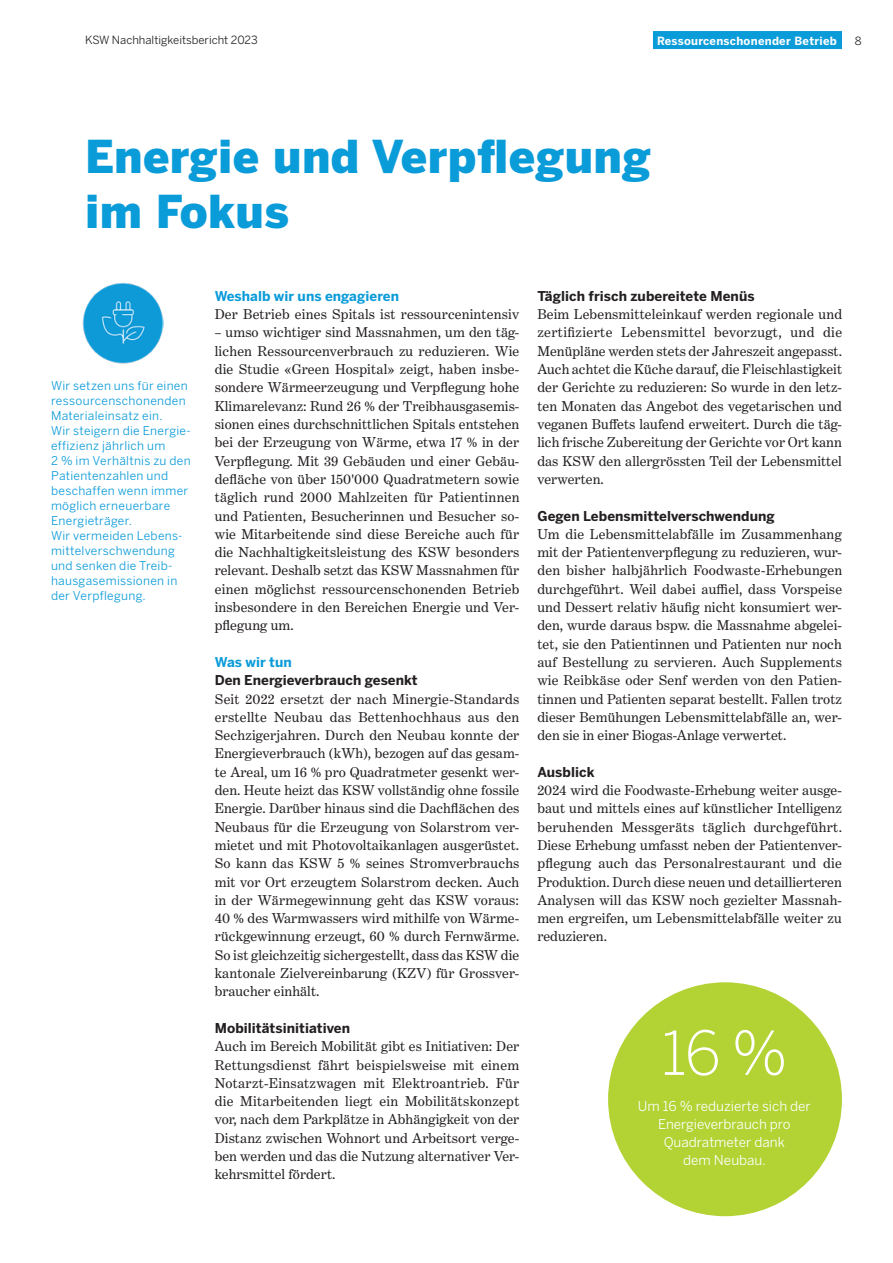
<style>
.page{position:relative;width:893px;height:1263px;background:#fff}
.page>*{position:absolute;margin:0;border:0;box-sizing:border-box;transform-origin:0 0}
.Headline{font:300 60px "Benton Sans";color:#fff}
.Headline-30{font:900 45px "Benton Sans";letter-spacing:.01em;color:#0a9bd9}
.Lauftext-9_6-Einzug{font:14.4px/18.3px "Benton Modern";letter-spacing:.005em;color:#231f20;text-align:justify}
.Lauftext-9_6-Einzug-2{font:700 13.5px "Benton Sans";letter-spacing:.005em;color:#231f20}
.t1{font:13.5px "Benton Sans";color:#fff}
.Lauftext-9_6-Einzug-3{font:700 13.5px "Benton Sans";letter-spacing:.005em;color:#0a9bd9}
.t2{font:12px/15px "Benton Sans";letter-spacing:.025em;color:#0a9bd9}
.t3{font:11.25px "Benton Sans";color:#231f20}
.t4{font:700 11.25px "Benton Sans";letter-spacing:.025em;color:#fff}
</style>
<div class="page">
<div style="left:653px;top:31px;width:189px;height:18px;background:#0a9bd9"></div>
<img style="left:83px;top:283px;width:81px;height:81px">
<div style="left:608px;top:982px;width:234px;height:234px;background:#b3d234;border-radius:50%"></div>
<p class="t3" style="left:85px;top:33px;width:174px">KSW Nachhaltigkeitsbericht 2023</p>
<p class="t4" style="left:657px;top:33px;width:181px">Ressourcenschonender Betrieb</p>
<p class="t3" style="left:855px;top:34px;width:8px">8</p>
<p class="Headline-30" style="left:85px;top:127px;width:568px">Energie und Verpflegung</p>
<p class="Headline-30" style="left:85px;top:182px;width:206px">im Fokus</p>
<p class="t2" style="left:51px;top:378px;width:138px">Wir setzen uns für einen ressourcenschonenden<br>Materialeinsatz ein.</p>
<p class="t2" style="left:51px;top:423px;width:141px">Wir steigern die Energie&shy;effizienz jährlich um</p>
<p class="t2" style="left:51px;top:453px;width:141px">2 % im Verhältnis zu den<br>Patientenzahlen und beschaffen wenn immer möglich erneuerbare<br>Energieträger.</p>
<p class="t2" style="left:51px;top:528px;width:133px">Wir vermeiden Lebens&shy;mittelverschwendung und senken die Treib&shy;hausgasemissionen in der Verpflegung.</p>
<p class="Lauftext-9_6-Einzug-3" style="left:215px;top:287px;width:186px">Weshalb wir uns engagieren</p>
<p class="Lauftext-9_6-Einzug" style="left:215px;top:305px;width:306px">Der Betrieb eines Spitals ist ressourcenintensiv</p>
<p class="Lauftext-9_6-Einzug" style="left:215px;top:323px;width:306px">– umso wichtiger sind Massnahmen, um den täg&shy;lichen Ressourcenverbrauch zu reduzieren. Wie die Studie «Green Hospital» zeigt, haben insbe&shy;sondere Wärmeerzeugung und Verpflegung hohe Klimarelevanz: Rund 26 % der Treibhausgasemis&shy;sionen eines durchschnittlichen Spitals entstehen bei der Erzeugung von Wärme, etwa 17 % in der Verpflegung. Mit 39 Gebäuden und einer Gebäu&shy;defläche von über 150'000 Quadratmetern sowie täglich rund 2000 Mahlzeiten für Patientinnen und Patienten, Besucherinnen und Besucher so&shy;wie Mitarbeitende sind diese Bereiche auch für die Nachhaltigkeitsleistung des KSW besonders relevant. Deshalb setzt das KSW Massnahmen für einen möglichst ressourcenschonenden Betrieb insbesondere in den Bereichen Energie und Ver&shy;pflegung um.</p>
<p class="Lauftext-9_6-Einzug-3" style="left:215px;top:653px;width:79px">Was wir tun</p>
<p class="Lauftext-9_6-Einzug-2" style="left:215px;top:672px;width:204px">Den Energieverbrauch gesenkt</p>
<p class="Lauftext-9_6-Einzug" style="left:215px;top:689px;width:306px">Seit 2022 ersetzt der nach Minergie-Standards erstellte Neubau das Bettenhochhaus aus den Sechzigerjahren. Durch den Neubau konnte der Energieverbrauch (kWh), bezogen auf das gesam&shy;te Areal, um 16 % pro Quadratmeter gesenkt wer&shy;den. Heute heizt das KSW vollständig ohne fossile Energie. Darüber hinaus sind die Dachflächen des Neubaus für die Erzeugung von Solarstrom ver&shy;mietet und mit Photovoltaikanlagen ausgerüstet.<br>So kann das KSW 5 % seines Stromverbrauchs mit vor Ort erzeugtem Solarstrom decken. Auch in der Wärmegewinnung geht das KSW voraus:<br>40 % des Warmwassers wird mithilfe von Wärme&shy;rückgewinnung erzeugt, 60 % durch Fernwärme.<br>So ist gleichzeitig sichergestellt, dass das KSW die kantonale Zielvereinbarung (KZV) für Grossver&shy;braucher einhält.</p>
<p class="Lauftext-9_6-Einzug-2" style="left:215px;top:1019px;width:137px">Mobilitätsinitiativen</p>
<p class="Lauftext-9_6-Einzug" style="left:215px;top:1037px;width:306px">Auch im Bereich Mobilität gibt es Initiativen: Der Rettungsdienst fährt beispielsweise mit einem Notarzt-Einsatzwagen mit Elektroantrieb. Für die Mitarbeitenden liegt ein Mobilitätskonzept vor, nach dem Parkplätze in Abhängigkeit von der Distanz zwischen Wohnort und Arbeitsort verge&shy;ben werden und das die Nutzung alternativer Ver&shy;kehrsmittel fördert.</p>
<p class="Lauftext-9_6-Einzug-2" style="left:537px;top:287px;width:219px">Täglich frisch zubereitete Menüs</p>
<p class="Lauftext-9_6-Einzug" style="left:537px;top:305px;width:306px">Beim Lebensmitteleinkauf werden regionale und zertifizierte Lebensmittel bevorzugt, und die Menüpläne werden stets der Jahreszeit angepasst.<br>Auch achtet die Küche darauf, die Fleischlastigkeit der Gerichte zu reduzieren: So wurde in den letz&shy;ten Monaten das Angebot des vegetarischen und veganen Buffets laufend erweitert. Durch die täg&shy;lich frische Zubereitung der Gerichte vor Ort kann das KSW den allergrössten Teil der Lebensmittel verwerten.</p>
<p class="Lauftext-9_6-Einzug-2" style="left:537px;top:507px;width:239px">Gegen Lebensmittelverschwendung</p>
<p class="Lauftext-9_6-Einzug" style="left:537px;top:525px;width:306px">Um die Lebensmittelabfälle im Zusammenhang mit der Patientenverpflegung zu reduzieren, wur&shy;den bisher halbjährlich Foodwaste-Erhebungen durchgeführt. Weil dabei auffiel, dass Vorspeise und Dessert relativ häufig nicht konsumiert wer&shy;den, wurde daraus bspw. die Massnahme abgelei&shy;tet, sie den Patientinnen und Patienten nur noch auf Bestellung zu servieren. Auch Supplements wie Reibkäse oder Senf werden von den Patien&shy;tinnen und Patienten separat bestellt. Fallen trotz dieser Bemühungen Lebensmittelabfälle an, wer&shy;den sie in einer Biogas-Anlage verwertet.</p>
<p class="Lauftext-9_6-Einzug-2" style="left:537px;top:763px;width:59px">Ausblick</p>
<p class="Lauftext-9_6-Einzug" style="left:537px;top:781px;width:306px">2024 wird die Foodwaste-Erhebung weiter ausge&shy;baut und mittels eines auf künstlicher Intelligenz beruhenden Messgeräts täglich durchgeführt.<br>Diese Erhebung umfasst neben der Patientenver&shy;pflegung auch das Personalrestaurant und die Produktion. Durch diese neuen und detaillierteren Analysen will das KSW noch gezielter Massnah&shy;men ergreifen, um Lebensmittelabfälle weiter zu reduzieren.</p>
<p class="Headline" style="left:661px;top:1018px;width:128px">16%</p>
<p class="t1" style="left:638px;top:1098px;width:175px">Um 16 % reduzierte sich der</p>
<p class="t1" style="left:658px;top:1116px;width:134px">Energieverbrauch pro</p>
<p class="t1" style="left:664px;top:1134px;width:123px">Quadratmeter dank</p>
<p class="t1" style="left:683px;top:1152px;width:84px">dem Neubau.</p>
</div>
